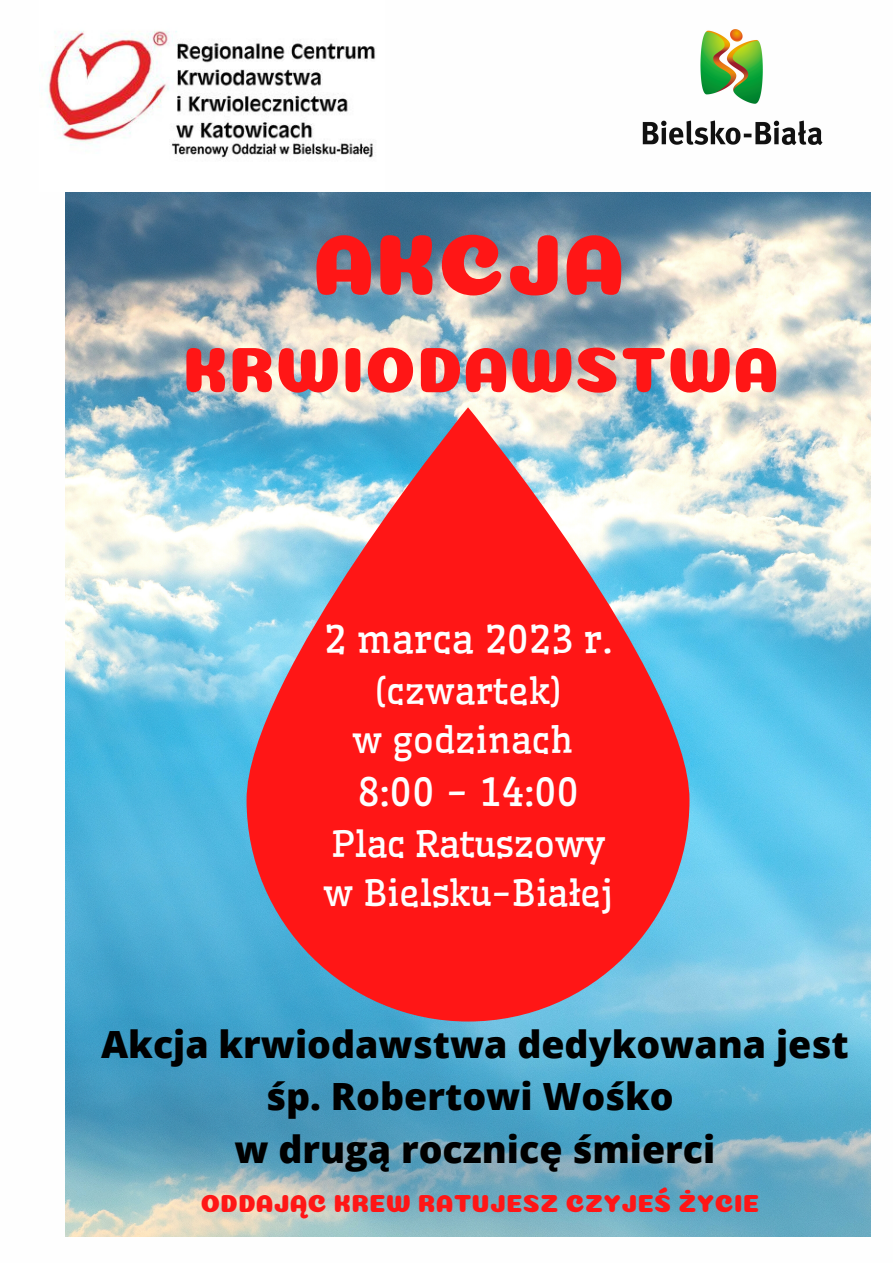
<style>
.page{position:relative;width:893px;height:1263px;background:#fff}
.page>*{position:absolute;margin:0;border:0;box-sizing:border-box;transform-origin:0 0}
.t1{font:87px "Coiny";color:#ff1616}
.t2{font:64.5px "Coiny";color:#ff1616}
.t3{font:38.62px "Wellfleet";color:#fefefe}
.t4{font:37.88px "Wellfleet";color:#fefefe}
.t5{font:800 37.5px/52.3px "Open Sans";color:#000;text-align:center}
.t6{font:35.62px/49.5px "Wellfleet";color:#fefefe;text-align:center}
.t7{font:24.75px "Coiny";color:#ff1616}
</style>
<div class="page">
<img style="left:642px;top:29px;width:181px;height:116px">
<img style="left:66px;top:192px;width:804px;height:1044px">
<svg style="left:247px;top:407px;width:442px;height:614px;background:#e83f44"></svg>
<img style="left:45px;top:31px;width:331px;height:128px">
<h1 class="t1" style="left:313px;top:214px;width:314px">AKCJA</h1>
<h2 class="t2" style="left:182px;top:332px;width:598px">KRWIODAWSTWA</h2>
<p class="t4" style="left:324px;top:616px;width:290px">2 marca 2023 r.</p>
<p class="t6" style="left:352px;top:666px;width:223px">(czwartek) w godzinach</p>
<p class="t3" style="left:357px;top:768px;width:223px">8:00 - 14:00</p>
<p class="t6" style="left:324px;top:819px;width:291px;text-align:left">Plac Ratuszowy w Bielsku-Białej</p>
<p class="t5" style="left:101px;top:1017px;width:749px">Akcja krwiodawstwa dedykowana jest śp. Robertowi Wośko<br>w drugą rocznicę śmierci</p>
<p class="t7" style="left:200px;top:1189px;width:560px">ODDAJĄC KREW RATUJESZ CZYJEŚ ŻYCIE</p>
</div>
